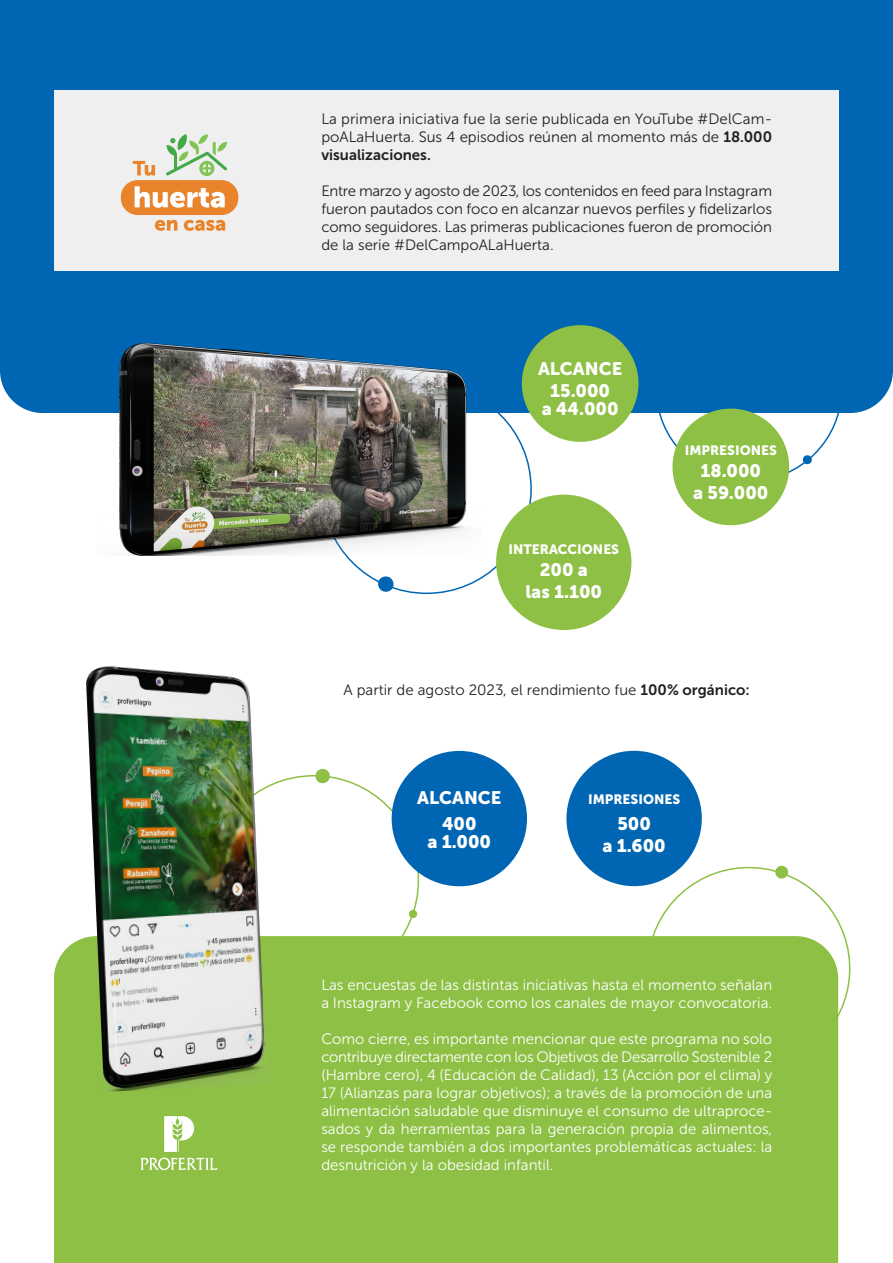
<style>
.page{position:relative;width:893px;height:1263px;background:#fff}
.page>*{position:absolute;margin:0;border:0;box-sizing:border-box;transform-origin:0 0}
.t1{font:18px "Museo Sans 900";color:#fff}
.t2{font:15px/18px "Museo Sans 300";color:#fff}
.t3{font:15px/18px "Museo Sans 300";color:#231f20;text-align:justify}
.t4{font:13.5px "Museo Sans 900";color:#fff}
.s1{font-family:"Museo Sans 700"}
</style>
<div class="page">
<svg style="left:634px;top:856px;width:217px;height:227px"></svg>
<div style="left:0;top:0;width:893px;height:413px;background:#0066b3"></div>
<div style="left:54px;top:936px;width:784px;height:327px;background:#8dc044"></div>
<div style="left:54px;top:90px;width:785px;height:180px;background:#efefef"></div>
<div style="left:121px;top:180px;width:117px;height:35px;background:#e9832c;border-radius:17px"></div>
<svg style="left:135px;top:186px;width:90px;height:22px"></svg>
<svg style="left:155px;top:220px;width:22px;height:11px"></svg>
<svg style="left:184px;top:220px;width:41px;height:11px"></svg>
<svg style="left:133px;top:161px;width:22px;height:15px"></svg>
<svg style="left:166px;top:134px;width:61px;height:42px"></svg>
<img style="left:96px;top:343px;width:384px;height:213px">
<div style="left:522px;top:325px;width:116px;height:117px;background:#8dc044;border-radius:50%"></div>
<div style="left:672px;top:409px;width:117px;height:116px;background:#8dc044;border-radius:50%"></div>
<div style="left:496px;top:495px;width:135px;height:135px;background:#8dc044;border-radius:50%"></div>
<img style="left:85px;top:665px;width:186px;height:427px">
<div style="left:566px;top:751px;width:136px;height:135px;background:#0066b3;border-radius:50%"></div>
<div style="left:392px;top:751px;width:135px;height:135px;background:#0066b3;border-radius:50%"></div>
<svg style="left:141px;top:1116px;width:77px;height:54px"></svg>
<svg style="left:314px;top:768px;width:17px;height:16px"></svg>
<div style="left:775px;top:865px;width:13px;height:14px;background:#8dc044;border-radius:50%"></div>
<svg style="left:377px;top:576px;width:18px;height:16px"></svg>
<svg style="left:802px;top:455px;width:10px;height:10px"></svg>
<svg style="left:409px;top:909px;width:9px;height:10px"></svg>
<p class="t3" style="left:321px;top:110px;width:452px">La primera iniciativa fue la serie publicada en YouTube #DelCam&shy;poALaHuerta. Sus 4 episodios reúnen al momento más de <span class="s1">18.000 visualizaciones.</span></p>
<p class="t3" style="left:321px;top:182px;width:452px">Entre marzo y agosto de 2023, los contenidos en feed para Instagram fueron pautados con foco en alcanzar nuevos perfiles y fidelizarlos como seguidores. Las primeras publicaciones fueron de promoción de la serie #DelCampoALaHuerta.</p>
<p class="t1" style="left:538px;top:358px;width:86px">ALCANCE</p>
<p class="t1" style="left:550px;top:380px;width:61px">15.000</p>
<p class="t1" style="left:542px;top:398px;width:78px">a 44.000</p>
<p class="t4" style="left:508px;top:542px;width:112px">INTERACCIONES</p>
<p class="t1" style="left:540px;top:559px;width:50px">200 a</p>
<p class="t1" style="left:525px;top:581px;width:78px">las 1.100</p>
<p class="t4" style="left:685px;top:442px;width:94px">IMPRESIONES</p>
<p class="t1" style="left:700px;top:461px;width:62px">18.000</p>
<p class="t1" style="left:693px;top:482px;width:77px">a 59.000</p>
<p class="t3" style="left:343px;top:681px;width:408px">A partir de agosto 2023, el rendimiento fue <span class="s1">100% orgánico:</span></p>
<p class="t1" style="left:417px;top:787px;width:86px">ALCANCE</p>
<p class="t1" style="left:442px;top:813px;width:36px">400</p>
<p class="t1" style="left:427px;top:831px;width:65px">a 1.000</p>
<p class="t4" style="left:588px;top:792px;width:94px">IMPRESIONES</p>
<p class="t1" style="left:617px;top:813px;width:35px">500</p>
<p class="t1" style="left:602px;top:835px;width:65px">a 1.600</p>
<p class="t2" style="left:321px;top:976px;width:452px">Las encuestas de las distintas iniciativas hasta el momento señalan a Instagram y Facebook como los canales de mayor convocatoria.</p>
<p class="t2" style="left:321px;top:1030px;width:452px;text-align:justify">Como cierre, es importante mencionar que este programa no solo contribuye directamente con los Objetivos de Desarrollo Sostenible 2 (Hambre cero), 4 (Educación de Calidad), 13 (Acción por el clima) y 17 (Alianzas para lograr objetivos); a través de la promoción de una alimentación saludable que disminuye el consumo de ultraproce&shy;sados y da herramientas para la generación propia de alimentos, se responde también a dos importantes problemáticas actuales: la desnutrición y la obesidad infantil.</p>
</div>
